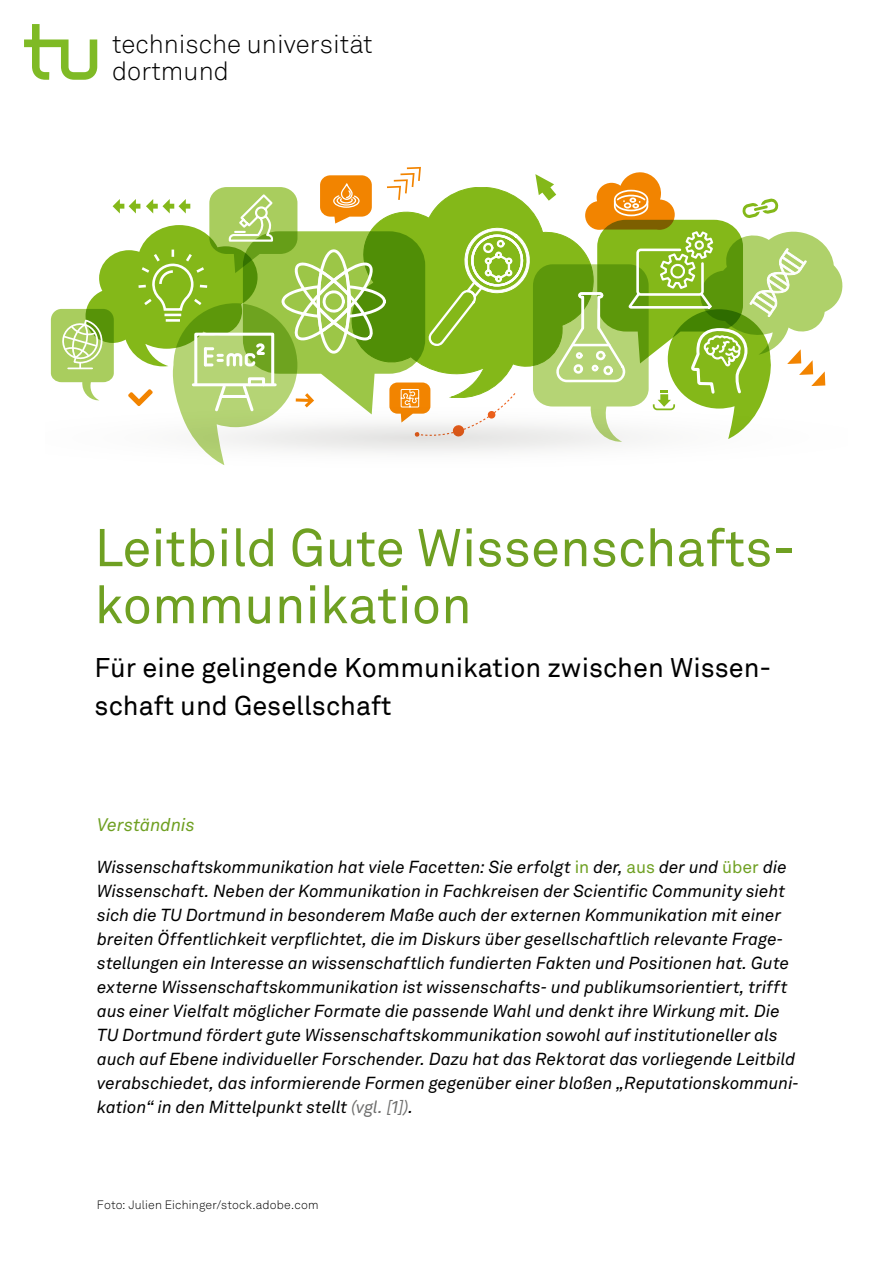
<style>
.page{position:relative;width:893px;height:1263px;background:#fff}
.page>*{position:absolute;margin:0;border:0;box-sizing:border-box;transform-origin:0 0}
.H1_Titel-Headline_grün_WEB{font:52.5px/57px "Akkurat";color:#6fa022}
.H1_Titel-Headline_grün_WEB-2{font:27px/37.5px "Akkurat";color:#000}
.t1{font:300 25.8px/27px "Akkurat";color:#000}
.H2_Headline_2_grün_WEB{font:italic 18px "Akkurat LL";letter-spacing:-.005em;color:#6fa022}
.Fließtext_Fließtext_Einleitung_kursiv_oG{font:italic 17.25px/24px "Akkurat LL";color:#000}
.t2{font:300 12px "Akkurat LL";letter-spacing:.015em;color:#000}
.s1{font-style:normal;color:#6fa022}
.s2{color:#6f6f6e}
</style>
<div class="page">
<svg style="left:24px;top:24px;width:73px;height:56px"></svg>
<svg style="left:51px;top:167px;width:791px;height:298px"></svg>
<p class="t1" style="left:112px;top:31px;width:262px">technische universität dortmund</p>
<h1 class="H1_Titel-Headline_grün_WEB" style="left:95px;top:521px;width:702px">Leitbild Gute Wissenschafts&shy;kommunikation</h1>
<h1 class="H1_Titel-Headline_grün_WEB-2" style="left:95px;top:650px;width:678px">Für eine gelingende Kommunikation zwischen Wissen&shy;schaft und Gesellschaft</h1>
<h2 class="H2_Headline_2_grün_WEB" style="left:97px;top:811px;width:99px">Verständnis</h2>
<p class="Fließtext_Fließtext_Einleitung_kursiv_oG" style="left:97px;top:854px;width:703px">Wissenschaftskommunikation hat viele Facetten: Sie erfolgt <span class="s1">in</span> der, <span class="s1">aus</span> der und <span class="s1">über</span> die Wissenschaft. Neben der Kommunikation in Fachkreisen der Scientific Community sieht sich die TU Dortmund in besonderem Maße auch der externen Kommunikation mit einer breiten Öffentlichkeit verpflichtet, die im Diskurs über gesellschaftlich relevante Frage&shy;stellungen ein Interesse an wissenschaftlich fundierten Fakten und Positionen hat. Gute externe Wissenschaftskommunikation ist wissenschafts- und publikumsorientiert, trifft aus einer Vielfalt möglicher Formate die passende Wahl und denkt ihre Wirkung mit. Die TU Dortmund fördert gute Wissenschaftskommunikation sowohl auf institutioneller als auch auf Ebene individueller Forschender. Dazu hat das Rektorat das vorliegende Leitbild verabschiedet, das informierende Formen gegenüber einer bloßen „Reputationskommuni&shy;kation“ in den Mittelpunkt stellt <span class="s2">(vgl. [1])</span>.</p>
<p class="t2" style="left:97px;top:1196px;width:223px">Foto: Julien Eichinger/stock.adobe.com</p>
</div>
